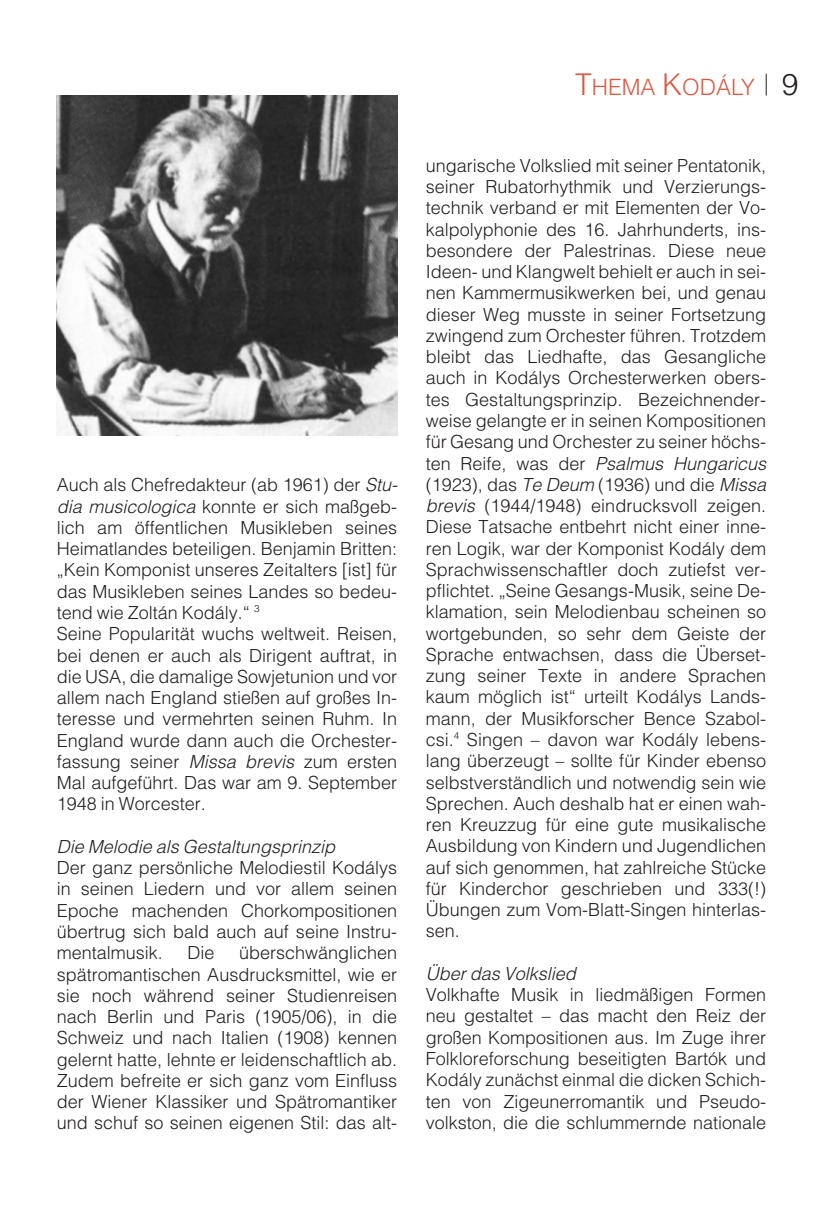
<style>
.page{position:relative;width:840px;height:1225px;background:#fff}
.page>*{position:absolute;margin:0;border:0;box-sizing:border-box;transform-origin:0 0}
.t1{font:300 22.4px "Helvetica";color:#dc5942}
.t2{font:300 18px/21.2px "Helvetica";color:#231f20;text-align:justify}
.t3{font:italic 300 18px "Helvetica";color:#231f20}
.s1{font-style:italic}
.s2{font-size:30px}
.s3{font-size:30px;color:#231f20}
</style>
<div class="page">
<svg style="left:765px;top:74px;width:1px;height:22px"></svg>
<img style="left:57px;top:96px;width:340px;height:340px">
<p class="t2" style="left:57px;top:476px;width:345px;text-align:left">Auch als Chefredakteur (ab 1961) der <span class="s1">Stu&shy;dia musicologica</span> konnte er sich maßgeb&shy;lich am öffentlichen Musikleben seines Heimatlandes beteiligen. Benjamin Britten: „Kein Komponist unseres Zeitalters [ist] für das Musikleben seines Landes so bedeu&shy;tend wie Zoltán Kodály.“ <sup>3<br></sup>Seine Popularität wuchs weltweit. Reisen, bei denen er auch als Dirigent auftrat, in die USA, die damalige Sowjetunion und vor allem nach England stießen auf großes In&shy;teresse und vermehrten seinen Ruhm. In England wurde dann auch die Orchester&shy;fassung seiner <span class="s1">Missa brevis</span> zum ersten Mal aufgeführt. Das war am 9. September 1948 in Worcester.</p>
<p class="t3" style="left:57px;top:840px;width:283px">Die Melodie als Gestaltungsprinzip</p>
<p class="t2" style="left:57px;top:859px;width:342px">Der ganz persönliche Melodiestil Kodálys in seinen Liedern und vor allem seinen Epoche machenden Chorkompositionen übertrug sich bald auch auf seine Instru&shy;mentalmusik.</p>
<p class="t2" style="left:57px;top:944px;width:342px;text-indent:182px">überschwänglichen spätromantischen Ausdrucksmittel, wie er sie noch während seiner Studienreisen nach Berlin und Paris (1905/06), in die Schweiz und nach Italien (1908) kennen gelernt hatte, lehnte er leidenschaftlich ab.<br>Zudem befreite er sich ganz vom Einfluss der Wiener Klassiker und Spätromantiker und schuf so seinen eigenen Stil: das alt -</p>
<p class="t2" style="left:187px;top:944px;width:28px">Die</p>
<p class="t1" style="left:574px;top:79px;width:225px"><span class="s2">T</span>HEMA <span class="s2">K</span>ODÁLY <span class="s3">9</span></p>
<p class="t2" style="left:425px;top:156px;width:345px;text-align:left">ungarische Volkslied mit seiner Pentatonik, seiner Rubatorhythmik und Verzierungs&shy;technik verband er mit Elementen der Vo&shy;kalpolyphonie des 16. Jahrhunderts, ins&shy;besondere der Palestrinas. Diese neue Ideen- und Klangwelt behielt er auch in sei&shy;nen Kammermusikwerken bei, und genau dieser Weg musste in seiner Fortsetzung zwingend zum Orchester führen. Trotzdem bleibt das Liedhafte, das Gesangliche auch in Kodálys Orchesterwerken obers - tes Gestaltungsprinzip. Bezeichnender&shy;weise gelangte er in seinen Kompositionen für Gesang und Orchester zu seiner höchs - t e n R e i f e , w a s d e r <span class="s1">Psalmus Hungaricus </span>(1923), das <span class="s1">Te Deum</span>(1936) und die <span class="s1">Missa brevis</span> (1944/1948) eindrucksvoll zeigen.<br>Diese Tatsache entbehrt nicht einer inne&shy;ren Logik, war der Komponist Kodály dem Sprachwissenschaftler doch zutiefst ver&shy;pflichtet. „Seine Gesangs-Musik, seine De&shy;klamation, sein Melodienbau scheinen so wortgebunden, so sehr dem Geiste der Sprache entwachsen, dass die Überset&shy;zung seiner Texte in andere Sprachen kaum möglich ist“ urteilt Kodálys Lands&shy;mann, der Musikforscher Bence Szabol - csi.<sup>4</sup> Singen – davon war Kodály lebens&shy;lang überzeugt – sollte für Kinder ebenso selbstverständlich und notwendig sein wie Sprechen. Auch deshalb hat er einen wah&shy;ren Kreuzzug für eine gute musikalische Ausbildung von Kindern und Jugendlichen auf sich genommen, hat zahlreiche Stücke für Kinderchor geschrieben und 333(!)<br>Übungen zum Vom-Blatt-Singen hinterlas&shy;sen.</p>
<p class="t3" style="left:425px;top:967px;width:155px">Überdas Volkslied</p>
<p class="t2" style="left:425px;top:986px;width:342px">Volkhafte Musik in liedmäßigen Formen neu gestaltet – das macht den Reiz der großen Kompositionen aus. Im Zuge ihrer Folkloreforschung beseitigten Bartók und Kodály zunächst einmal die dicken Schich&shy;ten von Zigeunerromantik und Pseudo&shy;volkston, die die schlummernde nationale</p>
</div>
